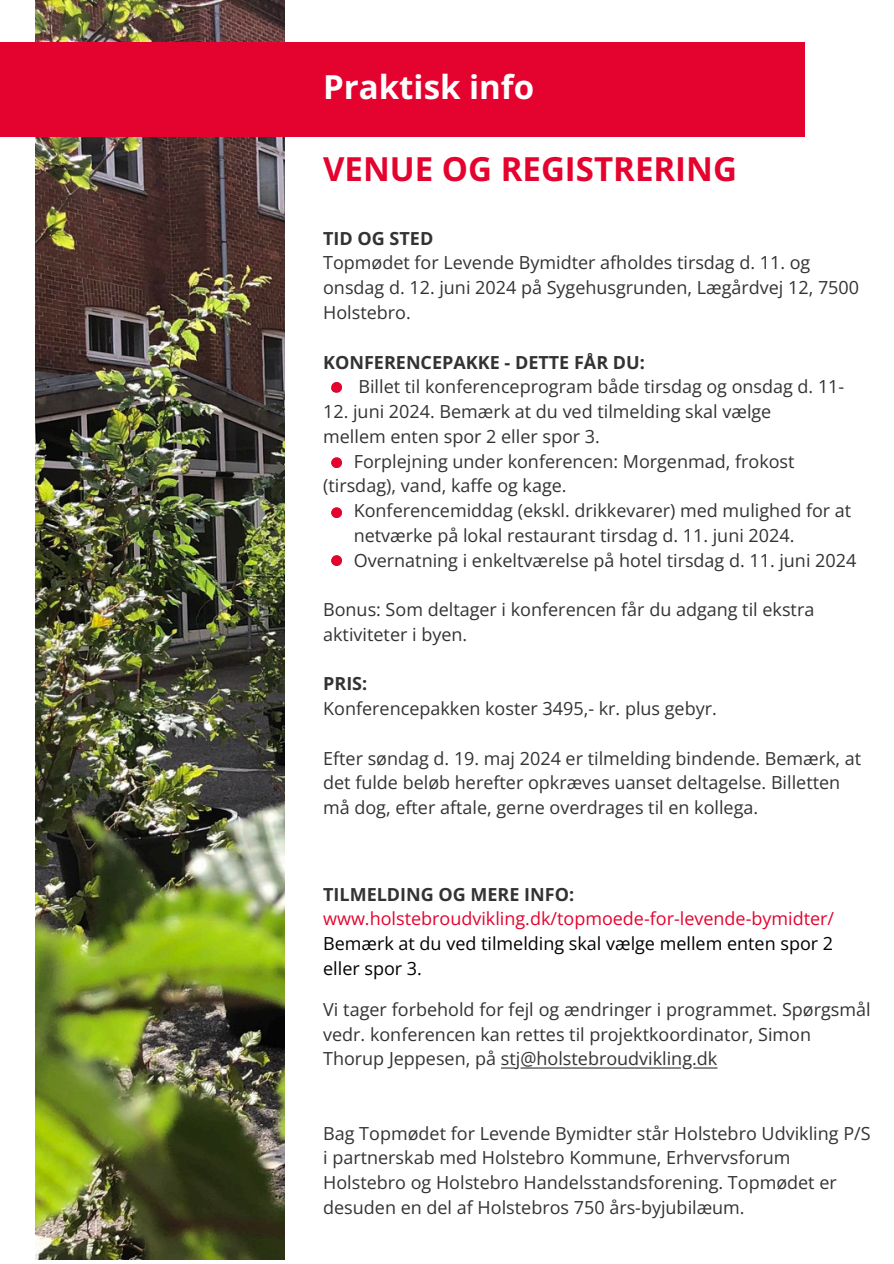
<style>
.page{position:relative;width:894px;height:1264px;background:#fff}
.page>*{position:absolute;margin:0;border:0;box-sizing:border-box;transform-origin:0 0}
.t1{font:700 33px "Open Sans";color:#e4032f}
.t2{font:700 33px "Open Sans";color:#fff}
.t3{font:18px/24.8px "Open Sans";color:#333}
.t4{font:18px/24.8px "Open Sans";color:#000}
.t5{font:700 18px "Open Sans";color:#333}
.s1{font-weight:700;color:#333}
.s2{color:#e4032f}
</style>
<div class="page">
<img style="left:36px;top:0;width:248px;height:1259px">
<div style="left:0;top:42px;width:804px;height:94px;background:#e4032f"></div>
<svg style="left:501px;top:1067px;width:216px;height:1px"></svg>
<div style="left:331px;top:382px;width:11px;height:11px;background:#e4032f"></div>
<div style="left:331px;top:457px;width:11px;height:11px;background:#e4032f"></div>
<div style="left:331px;top:507px;width:11px;height:11px;background:#e4032f"></div>
<div style="left:331px;top:555px;width:11px;height:11px;background:#e4032f"></div>
<p class="t2" style="left:323px;top:64px;width:212px">Praktisk info</p>
<p class="t1" style="left:323px;top:146px;width:415px">VENUE OG REGISTRERING</p>
<p class="t5" style="left:323px;top:225px;width:112px">TID OG STED</p>
<p class="t3" style="left:323px;top:250px;width:537px">Topmødet for Levende Bymidter afholdes tirsdag d. 11. og onsdag d. 12. juni 2024 på Sygehusgrunden, Lægårdvej 12, 7500<br>Holstebro.</p>
<h2 class="t5" style="left:323px;top:349px;width:323px">KONFERENCEPAKKE - DETTE FÅR DU:</h2>
<p class="t3" style="left:358px;top:374px;width:487px">Billet til konferenceprogram både tirsdag og onsdag d. 11-</p>
<p class="t3" style="left:323px;top:398px;width:449px">12. juni 2024. Bemærk at du ved tilmelding skal vælge</p>
<p class="t3" style="left:323px;top:423px;width:278px">mellem enten spor 2 eller spor 3.</p>
<p class="t3" style="left:353px;top:448px;width:442px">Forplejning under konferencen: Morgenmad, frokost</p>
<p class="t3" style="left:323px;top:473px;width:245px">(tirsdag), vand, kaffe og kage.</p>
<p class="t3" style="left:353px;top:497px;width:499px">Konferencemiddag (ekskl. drikkevarer) med mulighed for at netværke på lokal restaurant tirsdag d. 11. juni 2024.</p>
<p class="t3" style="left:353px;top:547px;width:504px">Overnatning i enkeltværelse på hotel tirsdag d. 11. juni 2024</p>
<p class="t3" style="left:323px;top:596px;width:492px">Bonus: Som deltager i konferencen får du adgang til ekstra aktiviteter i byen.</p>
<p class="t5" style="left:323px;top:671px;width:46px">PRIS:</p>
<p class="t3" style="left:323px;top:695px;width:395px">Konferencepakken koster 3495,- kr. plus gebyr.</p>
<p class="t3" style="left:323px;top:745px;width:539px">Efter søndag d. 19. maj 2024 er tilmelding bindende. Bemærk, at det fulde beløb herefter opkræves uanset deltagelse. Billetten må dog, efter aftale, gerne overdrages til en kollega.</p>
<h1 class="t4" style="left:323px;top:881px;width:512px"><span class="s1">TILMELDING OG MERE INFO: </span><span class="s2">www.holstebroudvikling.dk/topmoede-for-levende-bymidter/ </span>Bemærk at du ved tilmelding skal vælge mellem enten spor 2 eller spor 3.</h1>
<p class="t3" style="left:323px;top:996px;width:549px">Vi tager forbehold for fejl og ændringer i programmet. Spørgsmål vedr. konferencen kan rettes til projektkoordinator, Simon</p>
<p class="t3" style="left:323px;top:1045px;width:395px">Thorup Jeppesen, på stj@holstebroudvikling.dk</p>
<p class="t3" style="left:323px;top:1120px;width:549px">Bag Topmødet for Levende Bymidter står Holstebro Udvikling P/S i partnerskab med Holstebro Kommune, Erhvervsforum</p>
<p class="t3" style="left:323px;top:1169px;width:515px">Holstebro og Holstebro Handelsstandsforening. Topmødet er desuden en del af Holstebros 750 års-byjubilæum.</p>
</div>
